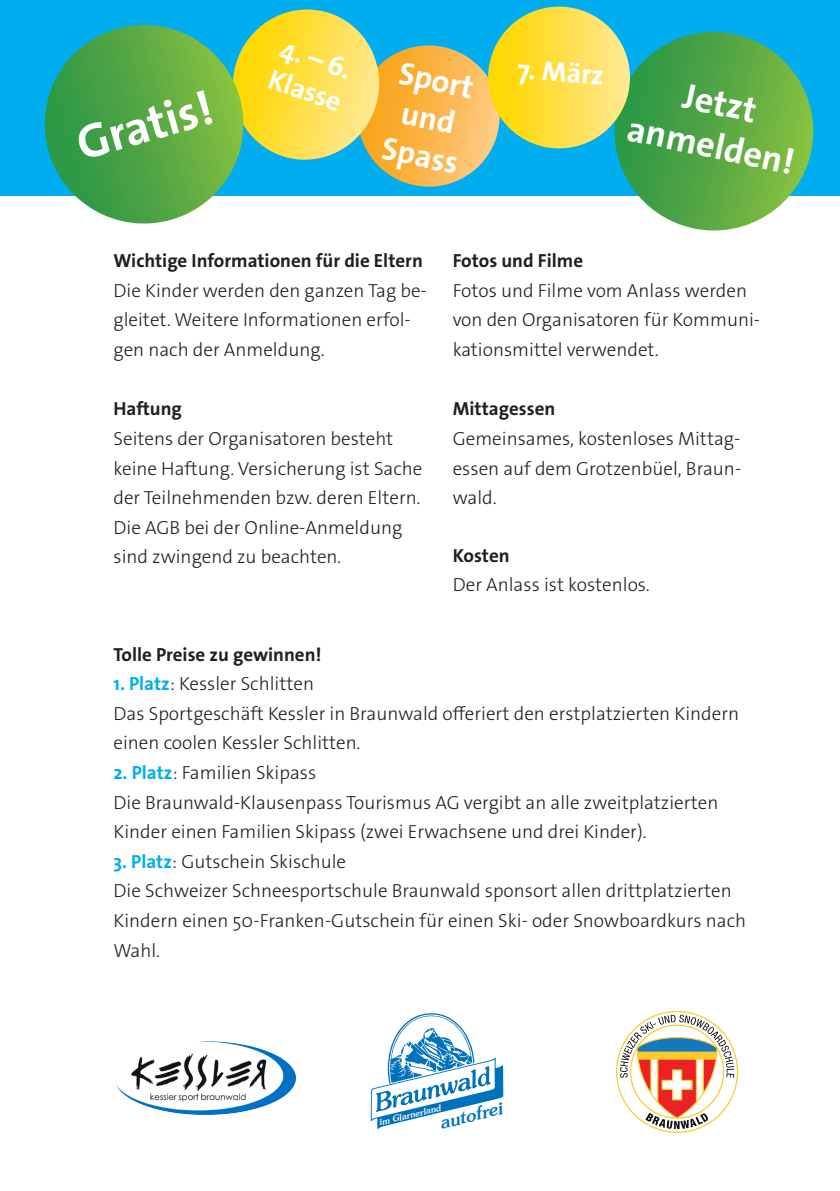
<style>
.page{position:relative;width:840px;height:1191px;background:#fff}
.page>*{position:absolute;margin:0;border:0;box-sizing:border-box;transform-origin:0 0}
.t1{font:700 48px "The Sans Os F";color:#fff}
.t2{font:700 36px "The Sans Os F";color:#fff}
.t3{font:700 32px/38.4px "The Sans Os F";color:#fff;text-align:center}
.t4{font:700 28px "The Sans Os F";color:#fff}
.Grundtext{font:300 19px/29.6px "The Sans Os F";color:#231f20}
.Grundtext-2{font:700 19px "The Sans Os F";color:#231f20}
.t5{font:italic 500 17.4px "Souvenir";color:#0072bc}
.t6{font:italic 500 8.6px "Souvenir";color:#fff}
.s1{font-weight:700;color:#00aeef}
</style>
<div class="page">
<div style="left:0;top:0;width:839px;height:196px;background:#00aeef"></div>
<svg style="left:605px;top:32px;width:209px;height:199px"></svg>
<svg style="left:254px;top:9px;width:252px;height:178px"></svg>
<div style="left:488px;top:7px;width:141px;height:141px;background:linear-gradient(to right,#fed600,#ffe892);border-radius:71px"></div>
<svg style="left:370px;top:1013px;width:134px;height:116px"></svg>
<svg style="left:619px;top:1014px;width:114px;height:115px"></svg>
<img style="left:116px;top:1041px;width:179px;height:73px">
<svg style="left:44px;top:25px;width:210px;height:199px"></svg>
<p class="t1" style="left:69px;top:115px;width:141px;rotate:-16deg">Gratis!</p>
<p class="t4" style="left:287px;top:30px;width:74px;rotate:19deg">4. – 6.</p>
<p class="t4" style="left:275px;top:61px;width:77px;rotate:19deg">Klasse</p>
<p class="t4" style="left:518px;top:51px;width:88px;rotate:4deg">7. März</p>
<p class="t3" style="left:402px;top:54px;width:79px;rotate:12deg">Sport und<br>Spass</p>
<p class="t2" style="left:688px;top:73px;width:75px;rotate:12deg">Jetzt</p>
<p class="t2" style="left:632px;top:105px;width:171px;rotate:12deg">anmelden!</p>
<p class="Grundtext-2" style="left:113px;top:249px;width:311px">Wichtige Informationen für die Eltern</p>
<p class="Grundtext" style="left:113px;top:276px;width:314px">Die Kinder werden den ganzen Tag be&shy;gleitet. Weitere Informationen erfol&shy;gen nach der Anmeldung.</p>
<p class="Grundtext-2" style="left:113px;top:397px;width:70px">Haftung</p>
<p class="Grundtext" style="left:113px;top:424px;width:310px">Seitens der Organisatoren besteht keine Haftung. Versicherung ist Sache der Teilnehmenden bzw. deren Eltern.<br>Die AGB bei der Online-Anmeldung sind zwingend zu beachten.</p>
<p class="Grundtext-2" style="left:452px;top:249px;width:132px">Fotos und Filme</p>
<p class="Grundtext" style="left:452px;top:276px;width:309px">Fotos und Filme vom Anlass werden von den Organisatoren für Kommuni&shy;kationsmittel verwendet.</p>
<p class="Grundtext-2" style="left:452px;top:397px;width:104px">Mittagessen</p>
<p class="Grundtext" style="left:452px;top:424px;width:290px;text-align:justify">Gemeinsames, kostenloses Mittag&shy;essen auf dem Grotzenbüel, Braun&shy;wald.</p>
<p class="Grundtext-2" style="left:452px;top:543px;width:58px">Kosten</p>
<p class="Grundtext" style="left:452px;top:570px;width:198px">Der Anlass ist kostenlos.</p>
<p class="Grundtext-2" style="left:113px;top:642px;width:209px">Tolle Preise zu gewinnen!</p>
<p class="Grundtext" style="left:113px;top:669px;width:202px"><span class="s1">1. Platz</span>: Kessler Schlitten</p>
<p class="Grundtext" style="left:113px;top:698px;width:626px">Das Sportgeschäft Kessler in Braunwald offeriert den erstplatzierten Kindern einen coolen Kessler Schlitten.</p>
<p class="Grundtext" style="left:113px;top:758px;width:204px"><span class="s1">2. Platz</span>: Familien Skipass</p>
<p class="Grundtext" style="left:113px;top:787px;width:606px">Die Braunwald-Klausenpass Tourismus AG vergibt an alle zweitplatzierten<br>Kinder einen Familien Skipass (zwei Erwachsene und drei Kinder).</p>
<p class="Grundtext" style="left:113px;top:846px;width:234px"><span class="s1">3. Platz</span>: Gutschein Skischule</p>
<p class="Grundtext" style="left:113px;top:876px;width:633px">Die Schweizer Schneesportschule Braunwald sponsort allen drittplatzierten<br>Kindern einen 50-Franken-Gutschein für einen Ski- oder Snowboardkurs nach<br>Wahl.</p>
<p class="t5" style="left:437px;top:1112px;width:65px;rotate:-13deg">autofrei</p>
<p class="t6" style="left:378px;top:1116px;width:64px;rotate:-13deg">im Glarnerland</p>
</div>
